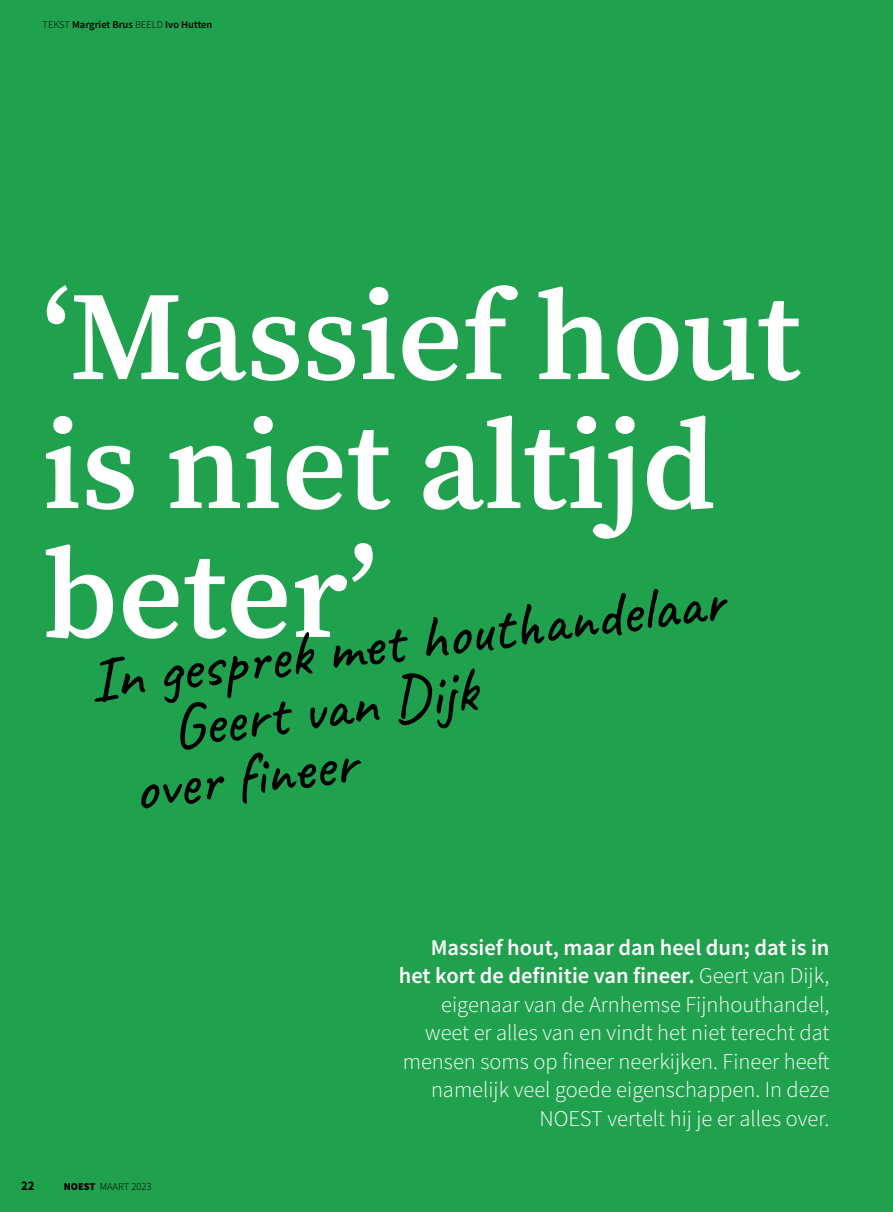
<style>
.page{position:relative;width:893px;height:1212px;background:#20a14d}
.page>*{position:absolute;margin:0;border:0;box-sizing:border-box;transform-origin:0 0}
.t1{font:600 126.3px/128.9px "Source Serif Pro";color:#fff}
.t2{font:500 63px "Caveat";color:#000}
.t3{font:300 22.5px/28.5px "Source Sans Pro";color:#fff;text-align:right}
.t4{font:700 12.75px "Source Sans Pro";color:#000}
.t5{font:600 10.5px "Source Sans Pro";color:#000}
.t6{font:300 10.5px "Source Sans Pro";color:#000}
.s1{font-weight:300}
.s2{font-weight:900}
.s3{font-weight:600}
</style>
<div class="page">
<p class="t5" style="left:43px;top:18px;width:171px"><span class="s1">TEKST</span> Margriet Brus <span class="s1">BEELD</span> Ivo Hutten</p>
<h1 class="t1" style="left:43px;top:271px;width:759px">‘Massief hout is niet altijd beter’</h1>
<h2 class="t2" style="left:84px;top:640px;width:642px;rotate:-7deg">In gesprek met houthandelaar</h2>
<h2 class="t2" style="left:167px;top:687px;width:309px;rotate:-7deg">Geert van Dijk</h2>
<h2 class="t2" style="left:129px;top:750px;width:225px;rotate:-7deg">over fi neer</h2>
<p class="t4" style="left:21px;top:1177px;width:15px">22</p>
<p class="t6" style="left:64px;top:1180px;width:89px"><span class="s2">NOEST</span> MAART 2023</p>
<p class="t3" style="left:399px;top:933px;width:432px"><span class="s3">Massief hout, maar dan heel dun; dat is in het kort de definitie van fineer.</span> Geert van Dijk, eigenaar van de Arnhemse Fijnhouthandel, weet er alles van en vindt het niet terecht dat mensen soms op fineer neerkijken. Fineer heeft namelijk veel goede eigenschappen. In deze NOEST vertelt hij je er alles over.</p>
</div>
